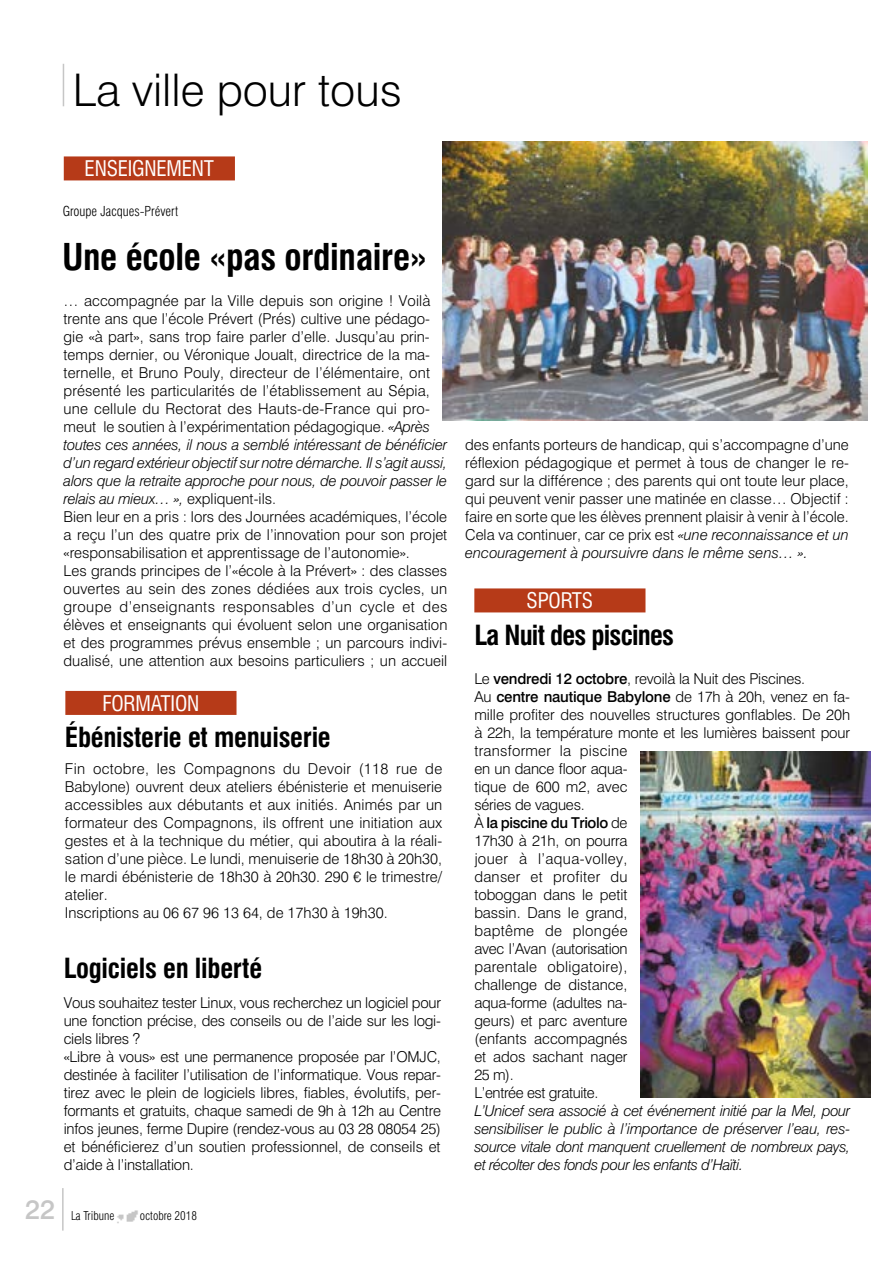
<style>
.page{position:relative;width:893px;height:1263px;background:#fff}
.page>*{position:absolute;margin:0;border:0;box-sizing:border-box;transform-origin:0 0}
.t1{font:300 45px "Swiss 721 BT";color:#000}
.t2{font:700 condensed 36px "Swiss 721 BT";letter-spacing:-.01em;color:#000}
.t3{font:700 condensed 27px "Swiss 721 BT";letter-spacing:-.01em;color:#000}
.t4{font:700 condensed 27px "Swiss 721 BT";letter-spacing:-.03em;color:#000}
.t5{font:500 27px "Swiss 721 BT";color:#c6c6c6}
.t6{font:condensed 21px "Swiss 721 BT";letter-spacing:-.01em;color:#fff}
.t7{font:300 15px/18px "Swiss 721 BT";color:#000}
.t8{font:italic 300 15px/18px "Swiss 721 BT";letter-spacing:-.025em;color:#000;text-align:justify}
.t9{font:300 condensed 13.5px "Swiss 721 BT";color:#000}
.t10{font:300 condensed 12px "Swiss 721 BT";color:#000}
.s1{font-style:italic}
.s2{font-weight:500}
</style>
<div class="page">
<hr style="left:63px;top:64px;width:1px;height:42px;background:#c6c6c6">
<img style="left:117px;top:1210px;width:21px;height:14px">
<hr style="left:62px;top:1188px;width:2px;height:42px;background:#c6c6c6">
<div style="left:64px;top:156px;width:171px;height:24px;background:#b63a18"></div>
<div style="left:474px;top:588px;width:171px;height:24px;background:#b63a18"></div>
<img style="left:443px;top:141px;width:424px;height:279px">
<img style="left:640px;top:751px;width:231px;height:346px">
<div style="left:65px;top:691px;width:171px;height:24px;background:#b63a18"></div>
<h1 class="t1" style="left:73px;top:63px;width:331px">La ville pour tous</h1>
<h3 class="t6" style="left:85px;top:156px;width:131px">ENSEIGNEMENT</h3>
<p class="t9" style="left:63px;top:203px;width:117px">Groupe Jacques-Prévert</p>
<h2 class="t2" style="left:62px;top:236px;width:367px">Une école «pas ordinaire»</h2>
<p class="t7" style="left:64px;top:292px;width:385px">… accompagnée par la Ville depuis son origine ! Voilà trente ans que l’école Prévert (Prés) cultive une pédago&shy;gie «à part», sans trop faire parler d’elle. Jusqu’au prin&shy;temps dernier, ou Véronique Joualt, directrice de la ma&shy;ternelle, et Bruno Pouly, directeur de l’élémentaire, ont présenté les particularités de l’établissement au Sépia, une cellule du Rectorat des Hauts-de-France qui pro&shy;meut le soutien à l’expérimentation pédagogique. <span class="s1">«Après toutes ces années, il nous a semblé intéressant de bénéficier d’un regard extérieur objectif sur notre démarche. Il s’agit aussi, alors que la retraite approche pour nous, de pouvoir passer le relais au mieux… »,</span> expliquent-ils.<br>Bien leur en a pris : lors des Journées académiques, l’école a reçu l’un des quatre prix de l’innovation pour son projet «responsabilisation et apprentissage de l’autonomie».<br>Les grands principes de l’«école à la Prévert» : des classes ouvertes au sein des zones dédiées aux trois cycles, un groupe d’enseignants responsables d’un cycle et des élèves et enseignants qui évoluent selon une organisation et des programmes prévus ensemble ; un parcours indivi&shy;dualisé, une attention aux besoins particuliers ; un accueil</p>
<h3 class="t6" style="left:103px;top:690px;width:98px">FORMATION</h3>
<h3 class="t3" style="left:65px;top:721px;width:267px">Ébénisterie et menuiserie</h3>
<p class="t7" style="left:65px;top:760px;width:379px">Fin octobre, les Compagnons du Devoir (118 rue de Babylone) ouvrent deux ateliers ébénisterie et menuiserie accessibles aux débutants et aux initiés. Animés par un formateur des Compagnons, ils offrent une initiation aux gestes et à la technique du métier, qui aboutira à la réali&shy;sation d’une pièce. Le lundi, menuiserie de 18h30 à 20h30, le mardi ébénisterie de 18h30 à 20h30. 290 € le trimestre/ atelier.<br>Inscriptions au 06 67 96 13 64, de 17h30 à 19h30.</p>
<h3 class="t3" style="left:64px;top:952px;width:200px">Logiciels en liberté</h3>
<p class="t7" style="left:64px;top:994px;width:379px">Vous souhaitez tester Linux, vous recherchez un logiciel pour une fonction précise, des conseils ou de l’aide sur les logi&shy;ciels libres ?<br>«Libre à vous» est une permanence proposée par l’OMJC, destinée à faciliter l’utilisation de l’informatique. Vous repar&shy;tirez avec le plein de logiciels libres, fiables, évolutifs, per&shy;formants et gratuits, chaque samedi de 9h à 12h au Centre infos jeunes, ferme Dupire (rendez-vous au 03 28 08054 25) et bénéficierez d’un soutien professionnel, de conseils et d’aide à l’installation.</p>
<h3 class="t5" style="left:25px;top:1193px;width:32px">22</h3>
<p class="t10" style="left:71px;top:1208px;width:45px">La Tribune</p>
<p class="t10" style="left:140px;top:1208px;width:59px">octobre 2018</p>
<p class="t7" style="left:465px;top:436px;width:385px;text-align:justify">des enfants porteurs de handicap, qui s’accompagne d’une réflexion pédagogique et permet à tous de changer le re&shy;gard sur la différence ; des parents qui ont toute leur place, qui peuvent venir passer une matinée en classe… Objectif : faire en sorte que les élèves prennent plaisir à venir à l’école.<br>Cela va continuer, car ce prix est <span class="s1">«une reconnaissance et un encouragement à poursuivre dans le même sens… ».</span></p>
<h3 class="t6" style="left:527px;top:588px;width:68px">SPORTS</h3>
<h3 class="t4" style="left:474px;top:619px;width:201px">La Nuit des piscines</h3>
<p class="t7" style="left:474px;top:670px;width:377px">Le <span class="s2">vendredi 12 octobre</span>, revoilà la Nuit des Piscines.<br>Au <span class="s2">centre nautique Babylone</span> de 17h à 20h, venez en fa&shy;mille profiter des nouvelles structures gonflables. De 20h à 22h, la température monte et les lumières baissent pour transformer la piscine<br>en un dance floor aqua-<br>tique de 600 m2, avec<br>séries de vagues.<br>À <span class="s2">la piscine du Triolo</span> de<br>17h30 à 21h, on pourra<br>jouer à l’aqua-volley,<br>danser et profiter du<br>toboggan dans le petit<br>bassin. Dans le grand,<br>baptême de plongée<br>avec l’Avan (autorisation<br>parentale obligatoire),<br>challenge de distance,<br>aqua-forme (adultes na-<br>geurs) et parc aventure<br>(enfants accompagnés<br>et ados sachant nager<br>25 m).<br>L’entrée est gratuite.</p>
<p class="t8" style="left:474px;top:1102px;width:377px">L’Unicef sera associé à cet événement initié par la Mel, pour sensibiliser le public à l’importance de préserver l’eau, res&shy;source vitale dont manquent cruellement de nombreux pays, et récolter des fonds pour les enfants d’Haïti.</p>
</div>
